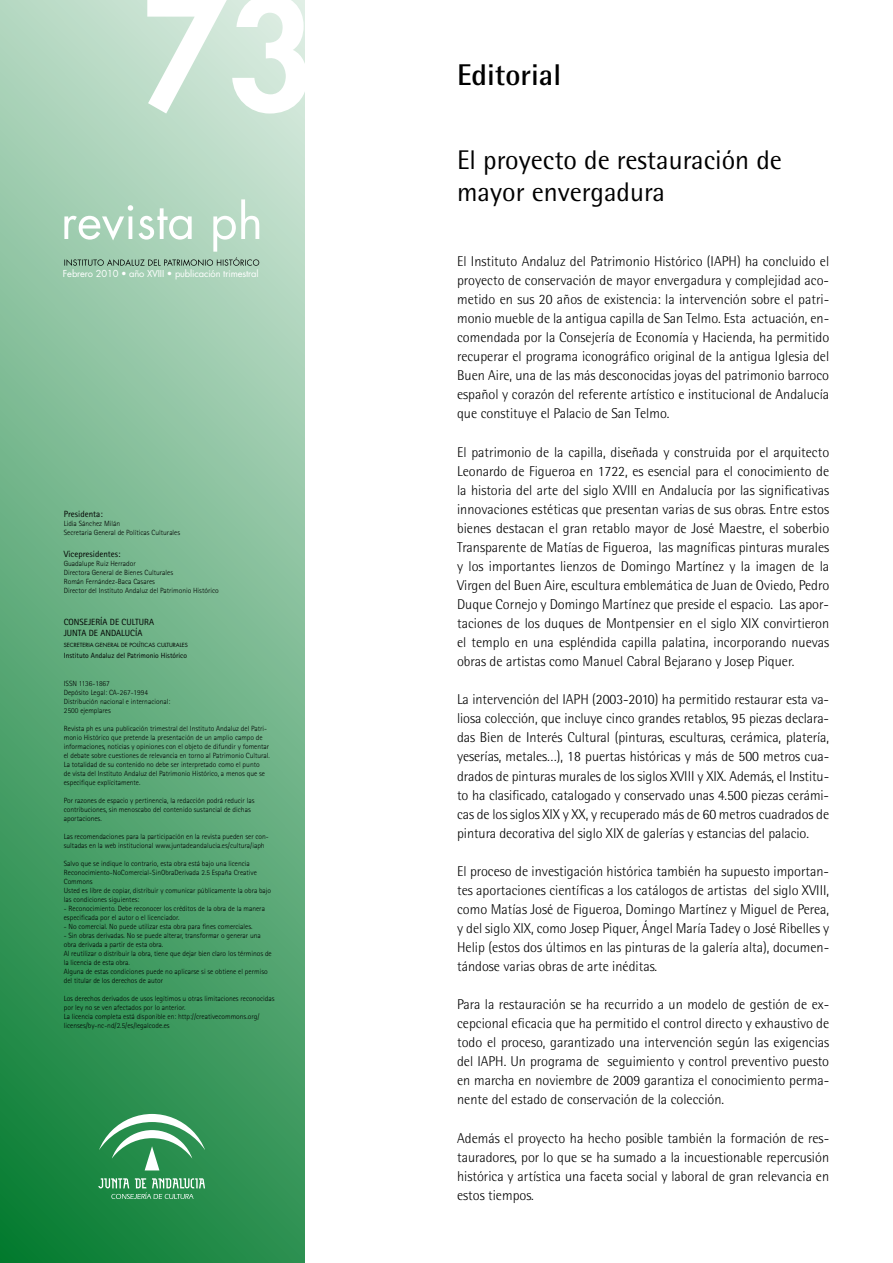
<style>
.page{position:relative;width:893px;height:1263px;background:#fff}
.page>*{position:absolute;margin:0;border:0;box-sizing:border-box;transform-origin:0 0}
.t1{font:800 150px "Futura";color:#fff}
.t2{font:700 30px "Rotis Semi Sans";color:#000}
.t3{font:27px/32.4px "Rotis Semi Sans";color:#000}
.t4{font:300 14.25px/19px "Rotis Semi Sans";color:#000;text-align:justify}
.t5{font:9.3px "Futura";letter-spacing:-.015em;color:#fff}
.t6{font:9px/10.8px "Rotis Sans Serif";color:#000}
.t7{font:300 7.5px/9px "Rotis Sans Serif";color:#000}
.t8{font:7.5px "Rotis Sans Serif";color:#000}
.t9{font:5.55px "Futura";color:#000}
</style>
<div class="page">
<svg style="left:0;top:0;width:305px;height:1263px;background:#70b388"></svg>
<svg style="left:99px;top:1114px;width:106px;height:56px"></svg>
<svg style="left:98px;top:1178px;width:107px;height:21px;background:#57a774"></svg>
<svg style="left:64px;top:199px;width:195px;height:67px;background:#b1d3be"></svg>
<h1 class="t1" style="left:141px;top:-45px;width:175px">73</h1>
<p class="t5" style="left:63px;top:267px;width:197px">Febrero 2010 • año XVIII • publicación trimestral</p>
<p class="t6" style="left:64px;top:509px;width:40px">Presidenta:</p>
<p class="t7" style="left:64px;top:519px;width:118px">Lidia Sánchez Milán<br>Secretaria General de Políticas Culturales</p>
<p class="t6" style="left:64px;top:548px;width:58px">Vicepresidentes:</p>
<p class="t7" style="left:64px;top:559px;width:156px">Guadalupe Ruiz Herrador<br>Directora General de Bienes Culturales<br>Román Fernández-Baca Casares<br>Director del Instituto Andaluz del Patrimonio Histórico</p>
<p class="t6" style="left:64px;top:617px;width:92px">CONSEJERÍA DE CULTURA<br>JUNTA DE ANDALUCÍA</p>
<p class="t9" style="left:64px;top:641px;width:126px">SECRETERIA GENERAL DE POLÍTICAS CULTURALES</p>
<p class="t8" style="left:64px;top:651px;width:125px">Instituto Andaluz del Patrimonio Histórico</p>
<p class="t7" style="left:64px;top:679px;width:108px">ISSN 1136-1867<br>Depósito Legal: CA-267-1994<br>Distribución nacional e internacional:<br>2500 ejemplares</p>
<p class="t7" style="left:64px;top:724px;width:208px">Revista ph es una publicación trimestral del Instituto Andaluz del Patri&shy;monio Histórico que pretende la presentación de un amplio campo de informaciones, noticias y opiniones con el objeto de difundir y fomentar el debate sobre cuestiones de relevancia en torno al Patrimonio Cultural.<br>La totalidad de su contenido no debe ser interpretado como el punto<br>de vista del Instituto Andaluz del Patrimonio Histórico, a menos que se especifique explícitamente.</p>
<p class="t7" style="left:64px;top:796px;width:192px">Por razones de espacio y pertinencia, la redacción podrá reducir las contribuciones, sin menoscabo del contenido sustancial de dichas aportaciones.</p>
<p class="t7" style="left:64px;top:832px;width:207px">Las recomendaciones para la participación en la revista pueden ser con&shy;sultadas en la web institucional www.juntadeandalucia.es/cultura/iaph</p>
<p class="t7" style="left:64px;top:859px;width:209px">Salvo que se indique lo contrario, esta obra está bajo una licencia Reconocimiento-NoComercial-SinObraDerivada 2.5 España Creative Commons<br>Usted es libre de copiar, distribuir y comunicar públicamente la obra bajo las condiciones siguientes:</p>
<p class="t7" style="left:64px;top:904px;width:203px">- Reconocimiento. Debe reconocer los créditos de la obra de la manera especificada por el autor o el licenciador.</p>
<p class="t7" style="left:64px;top:922px;width:190px">- No comercial. No puede utilizar esta obra para fines comerciales.</p>
<p class="t7" style="left:64px;top:931px;width:210px">- Sin obras derivadas. No se puede alterar, transformar o generar una obra derivada a partir de esta obra.<br>Al reutilizar o distribuir la obra, tiene que dejar bien claro los términos de la licencia de esta obra.<br>Alguna de estas condiciones puede no aplicarse si se obtiene el permiso del titular de los derechos de autor</p>
<p class="t7" style="left:64px;top:994px;width:212px">Los derechos derivados de usos legítimos u otras limitaciones reconocidas por ley no se ven afectados por lo anterior.<br>La licencia completa está disponible en: http://creativecommons.org/ licenses/by-nc-nd/2.5/es/legalcode.es</p>
<h2 class="t2" style="left:457px;top:56px;width:106px">Editorial</h2>
<h3 class="t3" style="left:457px;top:143px;width:326px">El proyecto de restauración de mayor envergadura</h3>
<p class="t4" style="left:457px;top:252px;width:374px">El Instituto Andaluz del Patrimonio Histórico (IAPH) ha concluido el proyecto de conservación de mayor envergadura y complejidad aco&shy;metido en sus 20 años de existencia: la intervención sobre el patri&shy;monio mueble de la antigua capilla de San Telmo. Esta actuación, en&shy;comendada por la Consejería de Economía y Hacienda, ha permitido recuperar el programa iconográfico original de la antigua Iglesia del Buen Aire, una de las más desconocidas joyas del patrimonio barroco español y corazón del referente artístico e institucional de Andalucía que constituye el Palacio de San Telmo.</p>
<p class="t4" style="left:457px;top:442px;width:374px">El patrimonio de la capilla, diseñada y construida por el arquitecto Leonardo de Figueroa en 1722, es esencial para el conocimiento de la historia del arte del siglo XVIII en Andalucía por las significativas innovaciones estéticas que presentan varias de sus obras. Entre estos bienes destacan el gran retablo mayor de José Maestre, el soberbio Transparente de Matías de Figueroa, las magníficas pinturas murales y los importantes lienzos de Domingo Martínez y la imagen de la Virgen del Buen Aire, escultura emblemática de Juan de Oviedo, Pedro Duque Cornejo y Domingo Martínez que preside el espacio. Las apor&shy;taciones de los duques de Montpensier en el siglo XIX convirtieron el templo en una espléndida capilla palatina, incorporando nuevas obras de artistas como Manuel Cabral Bejarano y Josep Piquer.</p>
<p class="t4" style="left:457px;top:690px;width:374px">La intervención del IAPH (2003-2010) ha permitido restaurar esta va&shy;liosa colección, que incluye cinco grandes retablos, 95 piezas declara&shy;das Bien de Interés Cultural (pinturas, esculturas, cerámica, platería, yeserías, metales…), 18 puertas históricas y más de 500 metros cua&shy;drados de pinturas murales de los siglos XVIII y XIX. Además, el Institu&shy;to ha clasificado, catalogado y conservado unas 4.500 piezas cerámi&shy;cas de los siglos XIX y XX, y recuperado más de 60 metros cuadrados de pintura decorativa del siglo XIX de galerías y estancias del palacio.</p>
<p class="t4" style="left:457px;top:861px;width:374px">El proceso de investigación histórica también ha supuesto importan&shy;tes aportaciones científicas a los catálogos de artistas del siglo XVIII, como Matías José de Figueroa, Domingo Martínez y Miguel de Perea, y del siglo XIX, como Josep Piquer, Ángel María Tadey o José Ribelles y Helip (estos dos últimos en las pinturas de la galería alta), documen&shy;tándose varias obras de arte inéditas.</p>
<p class="t4" style="left:457px;top:995px;width:374px">Para la restauración se ha recurrido a un modelo de gestión de ex&shy;cepcional eficacia que ha permitido el control directo y exhaustivo de todo el proceso, garantizado una intervención según las exigencias del IAPH. Un programa de seguimiento y control preventivo puesto en marcha en noviembre de 2009 garantiza el conocimiento perma&shy;nente del estado de conservación de la colección.</p>
<p class="t4" style="left:457px;top:1128px;width:374px">Además el proyecto ha hecho posible también la formación de res&shy;tauradores, por lo que se ha sumado a la incuestionable repercusión histórica y artística una faceta social y laboral de gran relevancia en estos tiempos.</p>
</div>
